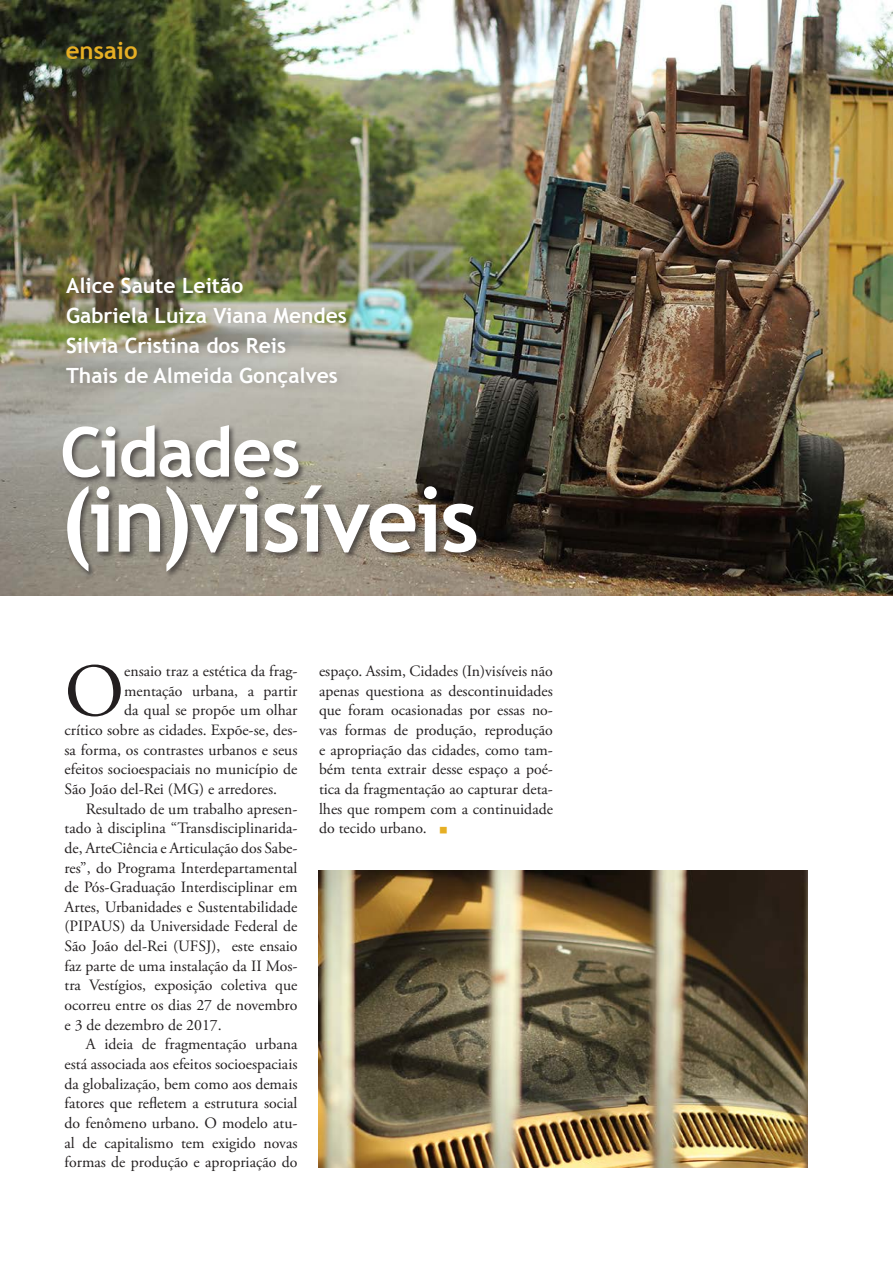
<style>
.page{position:relative;width:893px;height:1263px;background:#fff}
.page>*{position:absolute;margin:0;border:0;box-sizing:border-box;transform-origin:0 0}
.topo_tabela{font:700 90px "Trebuchet MS";letter-spacing:-.025em;color:#fff}
.paragrafo_simples{font:75px "Adobe Garamond Pro";color:#231f20}
.topo_tabela-2{font:700 69px "Trebuchet MS";letter-spacing:-.02em;color:#fff}
.t1{font:30px "Trebuchet MS";color:#e6af24}
.t2{font:700 24px "Trebuchet MS";color:#e6af24}
.autor{font:700 21px "Trebuchet MS";color:#fff}
.paragrafo_simples-2{font:15.75px/19.6px "Adobe Garamond Pro";color:#231f20;text-align:justify}
</style>
<div class="page">
<img style="left:0;top:0;width:893px;height:595px">
<div style="left:65px;top:40px;width:79px;height:26px;background:#231f20;opacity:.5"></div>
<div style="left:60px;top:271px;width:296px;height:125px;background:#231f20;opacity:.2"></div>
<div style="left:61px;top:423px;width:423px;height:155px;background:#231f20;opacity:.6"></div>
<img style="left:319px;top:870px;width:489px;height:297px">
<p class="t2" style="left:66px;top:35px;width:73px">ensaio</p>
<p class="autor" style="left:66px;top:272px;width:179px">Alice Saute Leitão</p>
<p class="autor" style="left:66px;top:302px;width:282px">Gabriela Luiza Viana Mendes</p>
<p class="autor" style="left:66px;top:332px;width:221px">Silvia Cristina dos Reis</p>
<p class="autor" style="left:66px;top:362px;width:273px">Thais de Almeida Gonçalves</p>
<p class="topo_tabela-2" style="left:60px;top:409px;width:242px">Cidades</p>
<p class="topo_tabela" style="left:60px;top:463px;width:421px">(in)visíveis</p>
<p class="paragrafo_simples" style="left:65px;top:646px;width:61px">O</p>
<p class="paragrafo_simples-2" style="left:124px;top:662px;width:175px">ensaio traz a estética da frag-</p>
<p class="paragrafo_simples-2" style="left:124px;top:681px;width:175px">mentação urbana, a partir</p>
<p class="paragrafo_simples-2" style="left:124px;top:701px;width:175px">da qual se propõe um olhar</p>
<p class="paragrafo_simples-2" style="left:65px;top:721px;width:234px">crítico sobre as cidades. Expõe-se, des-</p>
<p class="paragrafo_simples-2" style="left:65px;top:740px;width:234px">sa forma, os contrastes urbanos e seus</p>
<p class="paragrafo_simples-2" style="left:65px;top:760px;width:234px">efeitos socioespaciais no município de</p>
<p class="paragrafo_simples-2" style="left:65px;top:780px;width:214px">São João del-Rei (MG) e arredores.</p>
<p class="paragrafo_simples-2" style="left:65px;top:799px;width:234px;text-indent:21px">Resultado de um trabalho apresen&shy;tado à disciplina “Transdisciplinarida&shy;de, ArteCiência e Articulação dos Sabe&shy;res”, do Programa Interdepartamental de Pós-Graduação Interdisciplinar em Artes, Urbanidades e Sustentabilidade (PIPAUS) da Universidade Federal de São João del-Rei (UFSJ), este ensaio faz parte de uma instalação da II Mos&shy;tra Vestígios, exposição coletiva que ocorreu entre os dias 27 de novembro e 3 de dezembro de 2017.</p>
<p class="paragrafo_simples-2" style="left:65px;top:1035px;width:234px;text-indent:21px">A ideia de fragmentação urbana está associada aos efeitos socioespaciais da globalização, bem como aos demais fatores que refletem a estrutura social do fenômeno urbano. O modelo atu&shy;al de capitalismo tem exigido novas formas de produção e apropriação do</p>
<p class="paragrafo_simples-2" style="left:319px;top:662px;width:235px">espaço. Assim, Cidades (In)visíveis não apenas questiona as descontinuidades que foram ocasionadas por essas no&shy;vas formas de produção, reprodução e apropriação das cidades, como tam&shy;bém tenta extrair desse espaço a poé&shy;tica da fragmentação ao capturar deta&shy;lhes que rompem com a continuidade do tecido urbano.</p>
<p class="t1" style="left:438px;top:811px;width:12px">▪</p>
</div>
